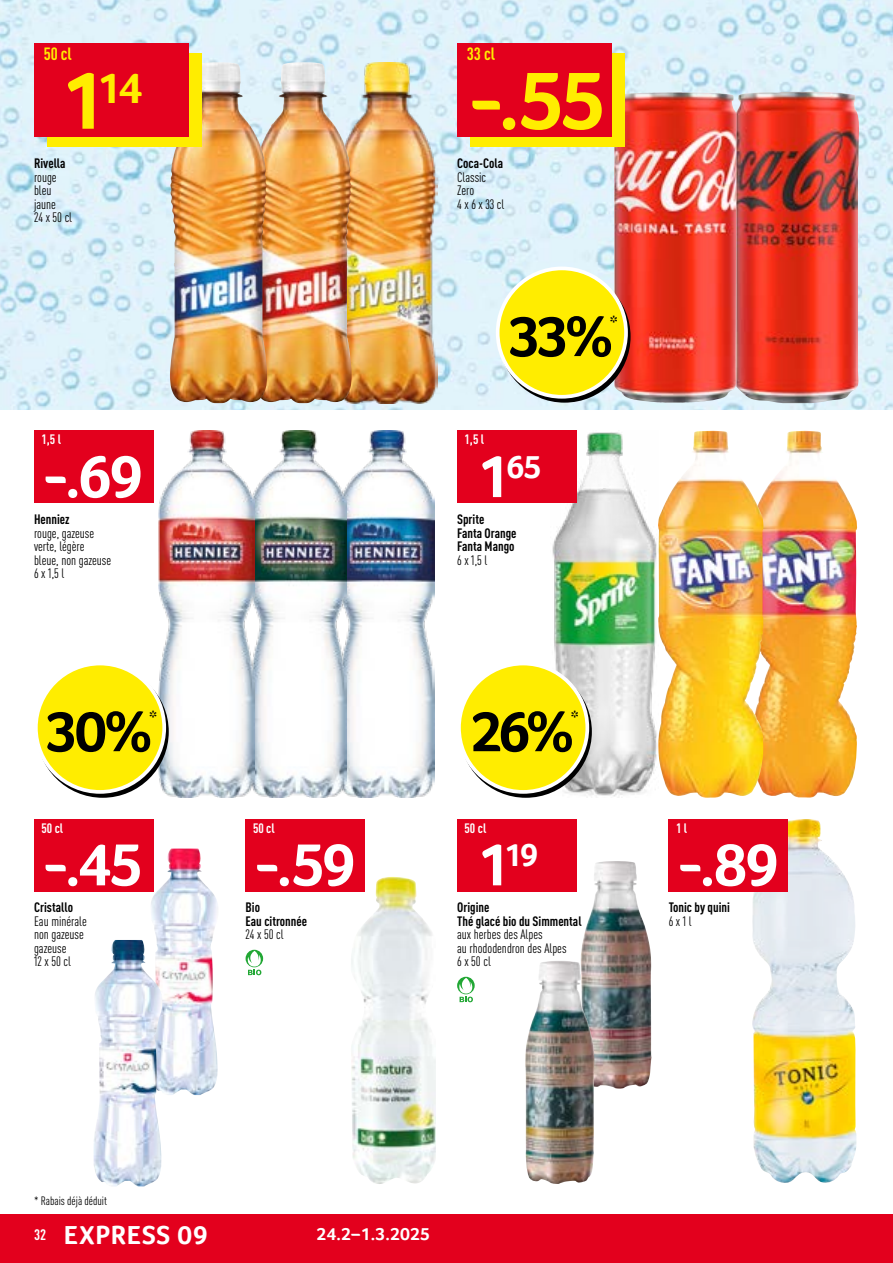
<style>
.page{position:relative;width:893px;height:1263px;background:#fff}
.page>*{position:absolute;margin:0;border:0;box-sizing:border-box;transform-origin:0 0}
.Preis_HOT{font:700 84px "Transgourmet";color:#ffed00}
.Preis_weiss{font:700 61.5px "Transgourmet";letter-spacing:-.04em;color:#fff}
.Rabattbutton{font:700 58.5px "Transgourmet";color:#000}
.Preis_HOT-2{font:700 44.55px "Transgourmet";color:#ffed00}
.Preis_weiss-2{font:700 33.3px "Transgourmet";color:#fff}
.t1{font:700 26.7px "Transgourmet";letter-spacing:.03em;color:#fff}
.Rabattbutton-2{font:700 19.5px "Transgourmet";color:#000}
.t2{font:700 18px "Transgourmet";letter-spacing:.01em;color:#fff}
.Unit_HOT{font:700 condensed 17.55px "DINOT";color:#ffed00}
.t3{font:condensed 13.5px "DINOT";color:#000}
.t4{font:700 condensed 13.5px/13.5px "DINOT";color:#000}
.Unit_weiss{font:700 condensed 13.5px "DINOT";color:#fff}
.t5{font:condensed 12px "DINOT";color:#000}
.s1{font-size:84px}
.s2{font-size:61.5px}
.s3{font-family:"DINOT";font-stretch:condensed;font-size:15px}
</style>
<div class="page">
<img style="left:0;top:0;width:893px;height:409px">
<div style="left:0;top:1214px;width:893px;height:49px;background:#e3001d"></div>
<img style="left:614px;top:92px;width:245px;height:311px">
<img style="left:550px;top:431px;width:201px;height:367px">
<img style="left:350px;top:877px;width:86px;height:307px">
<img style="left:752px;top:819px;width:104px;height:364px">
<img style="left:352px;top:62px;width:85px;height:341px">
<img style="left:267px;top:62px;width:85px;height:341px">
<img style="left:170px;top:62px;width:97px;height:341px">
<img style="left:751px;top:431px;width:106px;height:367px">
<img style="left:346px;top:431px;width:89px;height:367px">
<img style="left:254px;top:431px;width:92px;height:367px">
<img style="left:158px;top:431px;width:96px;height:367px">
<img style="left:150px;top:848px;width:68px;height:247px">
<img style="left:94px;top:940px;width:68px;height:246px">
<img style="left:581px;top:861px;width:70px;height:228px">
<img style="left:525px;top:961px;width:69px;height:223px">
<div style="left:47px;top:53px;width:155px;height:94px;background:#ffed00"></div>
<div style="left:34px;top:43px;width:155px;height:93px;background:#e3001d"></div>
<div style="left:470px;top:53px;width:155px;height:94px;background:#ffed00"></div>
<div style="left:457px;top:43px;width:155px;height:93px;background:#e3001d"></div>
<svg style="left:500px;top:272px;width:129px;height:129px"></svg>
<div style="left:498px;top:268px;width:128px;height:129px;background:#ffed00;border-radius:50%"></div>
<div style="left:496px;top:267px;width:132px;height:132px;border:4px solid #fff;border-radius:50%"></div>
<div style="left:34px;top:431px;width:119px;height:72px;background:#e3001d"></div>
<svg style="left:39px;top:667px;width:128px;height:129px"></svg>
<div style="left:36px;top:663px;width:128px;height:129px;background:#ffed00;border-radius:50%"></div>
<div style="left:34px;top:662px;width:132px;height:132px;border:4px solid #fff;border-radius:50%"></div>
<div style="left:457px;top:431px;width:119px;height:72px;background:#e3001d"></div>
<svg style="left:462px;top:667px;width:128px;height:129px"></svg>
<div style="left:459px;top:663px;width:128px;height:129px;background:#ffed00;border-radius:50%"></div>
<div style="left:457px;top:662px;width:132px;height:132px;border:4px solid #fff;border-radius:50%"></div>
<div style="left:34px;top:819px;width:119px;height:72px;background:#e3001d"></div>
<div style="left:246px;top:819px;width:119px;height:72px;background:#e3001d"></div>
<svg style="left:246px;top:950px;width:17px;height:17px"></svg>
<svg style="left:247px;top:951px;width:15px;height:24px"></svg>
<div style="left:457px;top:819px;width:119px;height:72px;background:#e3001d"></div>
<svg style="left:457px;top:977px;width:18px;height:17px"></svg>
<svg style="left:458px;top:978px;width:16px;height:24px"></svg>
<div style="left:669px;top:819px;width:119px;height:72px;background:#e3001d"></div>
<p class="Unit_HOT" style="left:44px;top:43px;width:30px">50 cl</p>
<p class="Preis_HOT-2" style="left:61px;top:62px;width:83px"><span class="s1">1</span>14</p>
<p class="t4" style="left:34px;top:156px;width:33px">Rivella</p>
<p class="t3" style="left:34px;top:169px;width:24px">rouge</p>
<p class="t3" style="left:34px;top:182px;width:19px">bleu</p>
<p class="t3" style="left:34px;top:196px;width:23px">jaune</p>
<p class="t3" style="left:34px;top:209px;width:40px">24 x 50 cl</p>
<p class="Unit_weiss" style="left:41px;top:431px;width:21px">1,5 l</p>
<p class="Preis_weiss" style="left:42px;top:440px;width:103px">-.69</p>
<p class="t4" style="left:34px;top:512px;width:37px">Henniez</p>
<p class="t3" style="left:34px;top:525px;width:62px">rouge, gazeuse</p>
<p class="t3" style="left:34px;top:538px;width:52px">verte, légère</p>
<p class="t3" style="left:34px;top:552px;width:79px">bleue, non gazeuse</p>
<p class="t3" style="left:34px;top:565px;width:32px">6 x 1,5 l</p>
<p class="Rabattbutton" style="left:46px;top:697px;width:108px">30%</p>
<p class="Rabattbutton-2" style="left:149px;top:706px;width:10px">*</p>
<p class="Unit_weiss" style="left:41px;top:819px;width:23px">50 cl</p>
<p class="Preis_weiss" style="left:42px;top:828px;width:103px">-.45</p>
<p class="t4" style="left:34px;top:900px;width:41px">Cristallo</p>
<p class="t3" style="left:34px;top:913px;width:54px">Eau minérale</p>
<p class="t3" style="left:34px;top:927px;width:51px">non gazeuse</p>
<p class="t3" style="left:34px;top:940px;width:34px">gazeuse</p>
<p class="t3" style="left:34px;top:954px;width:38px">12 x 50 cl</p>
<p class="Unit_weiss" style="left:253px;top:819px;width:23px">50 cl</p>
<p class="Preis_weiss" style="left:253px;top:828px;width:104px">-.59</p>
<p class="t4" style="left:246px;top:900px;width:63px">Bio<br>Eau citronnée</p>
<p class="t3" style="left:246px;top:927px;width:40px">24 x 50 cl</p>
<p class="Unit_HOT" style="left:467px;top:43px;width:30px">33 cl</p>
<p class="Preis_HOT" style="left:467px;top:51px;width:141px">-.55</p>
<p class="t4" style="left:457px;top:156px;width:47px">Coca-Cola</p>
<p class="t3" style="left:457px;top:169px;width:31px">Classic</p>
<p class="t3" style="left:457px;top:182px;width:19px">Zero</p>
<p class="t3" style="left:457px;top:196px;width:49px">4 x 6 x 33 cl</p>
<p class="Rabattbutton" style="left:509px;top:302px;width:106px">33%</p>
<p class="Rabattbutton-2" style="left:610px;top:311px;width:10px">*</p>
<p class="Unit_weiss" style="left:465px;top:431px;width:21px">1,5 l</p>
<p class="Preis_weiss-2" style="left:477px;top:447px;width:66px"><span class="s2">1</span>65</p>
<p class="t4" style="left:457px;top:512px;width:61px">Sprite<br>Fanta Orange<br>Fanta Mango</p>
<p class="t3" style="left:457px;top:552px;width:32px">6 x 1,5 l</p>
<p class="Rabattbutton" style="left:470px;top:697px;width:106px">26%</p>
<p class="Rabattbutton-2" style="left:571px;top:706px;width:10px">*</p>
<p class="Unit_weiss" style="left:465px;top:819px;width:23px">50 cl</p>
<p class="Preis_weiss-2" style="left:477px;top:835px;width:63px"><span class="s2">1</span>19</p>
<p class="t4" style="left:457px;top:900px;width:126px">Origine<br>Thé glacé bio du Simmental</p>
<p class="t3" style="left:457px;top:927px;width:87px">aux herbes des Alpes</p>
<p class="t3" style="left:457px;top:940px;width:111px">au rhododendron des Alpes</p>
<p class="t3" style="left:457px;top:954px;width:35px">6 x 50 cl</p>
<p class="Unit_weiss" style="left:676px;top:819px;width:13px">1 l</p>
<p class="Preis_weiss" style="left:676px;top:828px;width:104px">-.89</p>
<p class="t4" style="left:669px;top:900px;width:63px">Tonic by quini</p>
<p class="t3" style="left:669px;top:913px;width:25px">6 x 1 l</p>
<p class="t5" style="left:34px;top:1194px;width:75px">* Rabais déjà déduit</p>
<p class="t1" style="left:34px;top:1220px;width:175px"><span class="s3">32</span> EXPRESS 09</p>
<p class="t2" style="left:316px;top:1224px;width:115px">24.2–1.3.2025</p>
</div>
